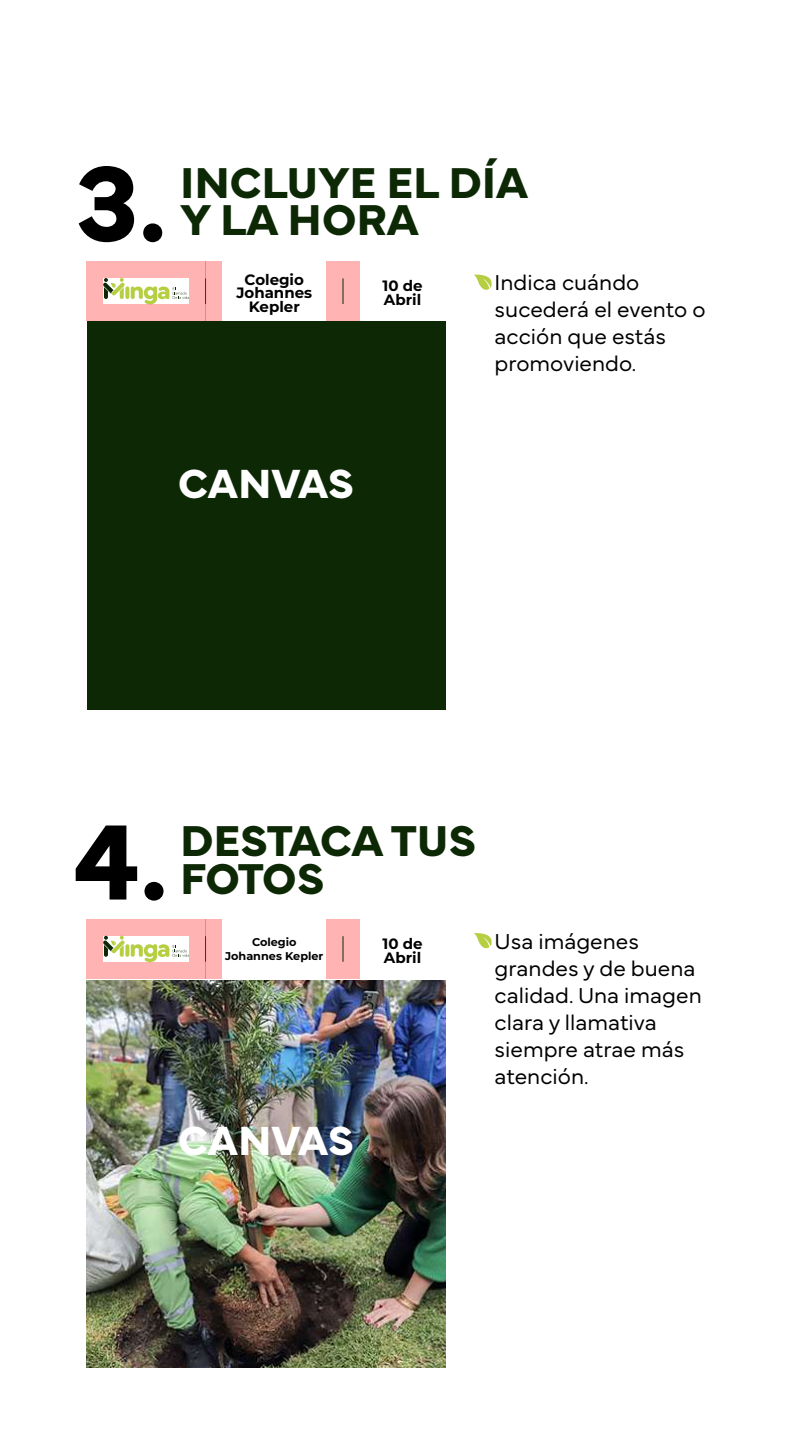
<style>
.page{position:relative;width:810px;height:1440px;background:#fff}
.page>*{position:absolute;margin:0;border:0;box-sizing:border-box;transform-origin:0 0}
.t1{font:700 111.6px "Mundial";color:#000}
.t2{font:700 45px/37.5px "Mundial";color:#0d2805}
.t3{font:700 42.45px "Mundial";color:#fff}
.t4{font:300 22.5px/27px "Mundial";color:#000}
.t5{font:700 15px/13.5px "Montserrat";color:#000}
.t6{font:700 11.25px/13.5px "Montserrat";color:#000;text-align:center}
</style>
<div class="page">
<svg style="left:474px;top:275px;width:18px;height:15px"></svg>
<svg style="left:474px;top:933px;width:18px;height:16px"></svg>
<div style="left:87px;top:261px;width:359px;height:449px;background:#0d2805"></div>
<div style="left:87px;top:261px;width:359px;height:60px;background:#fff"></div>
<svg style="left:103px;top:278px;width:86px;height:26px"></svg>
<div style="left:87px;top:261px;width:16px;height:60px;background:#ffb3b3"></div>
<div style="left:189px;top:261px;width:17px;height:60px;background:#ffb3b3"></div>
<div style="left:206px;top:261px;width:16px;height:60px;background:#ffb3b3"></div>
<div style="left:326px;top:261px;width:17px;height:60px;background:#ffb3b3"></div>
<div style="left:343px;top:261px;width:17px;height:60px;background:#ffb3b3"></div>
<div style="left:103px;top:261px;width:86px;height:17px;background:#ffb3b3"></div>
<div style="left:103px;top:304px;width:86px;height:17px;background:#ffb3b3"></div>
<svg style="left:343px;top:278px;width:1px;height:26px"></svg>
<img style="left:87px;top:981px;width:359px;height:387px">
<svg style="left:103px;top:936px;width:86px;height:26px"></svg>
<div style="left:87px;top:919px;width:16px;height:60px;background:#ffb3b3"></div>
<div style="left:189px;top:919px;width:17px;height:60px;background:#ffb3b3"></div>
<div style="left:206px;top:919px;width:16px;height:60px;background:#ffb3b3"></div>
<div style="left:326px;top:919px;width:17px;height:60px;background:#ffb3b3"></div>
<div style="left:343px;top:919px;width:17px;height:60px;background:#ffb3b3"></div>
<div style="left:103px;top:919px;width:86px;height:17px;background:#ffb3b3"></div>
<div style="left:103px;top:962px;width:86px;height:17px;background:#ffb3b3"></div>
<svg style="left:343px;top:936px;width:1px;height:26px"></svg>
<h1 class="t1" style="left:75px;top:116px;width:93px">3.</h1>
<h2 class="t2" style="left:180px;top:160px;width:350px">INCLUYE EL DÍA<br>Y LA HORA</h2>
<p class="t4" style="left:495px;top:267px;width:212px">Indica cuándo sucederá el evento o acción que estás promoviendo.</p>
<p class="t5" style="left:236px;top:272px;width:77px;text-align:center">Colegio<br>Johannes<br>Kepler</p>
<p class="t5" style="left:382px;top:279px;width:42px">10 de<br>Abril</p>
<h3 class="t3" style="left:178px;top:450px;width:178px">CANVAS</h3>
<h1 class="t1" style="left:74px;top:774px;width:96px">4.</h1>
<h2 class="t2" style="left:180px;top:818px;width:298px">DESTACA TUS<br>FOTOS</h2>
<p class="t6" style="left:225px;top:935px;width:100px">Colegio<br>Johannes Kepler</p>
<p class="t5" style="left:382px;top:936px;width:42px">10 de<br>Abril</p>
<h3 class="t3" style="left:178px;top:1108px;width:178px">CANVAS</h3>
<p class="t4" style="left:495px;top:925px;width:209px">Usa imágenes grandes y de buena calidad. Una imagen clara y llamativa siempre atrae más atención.</p>
</div>
